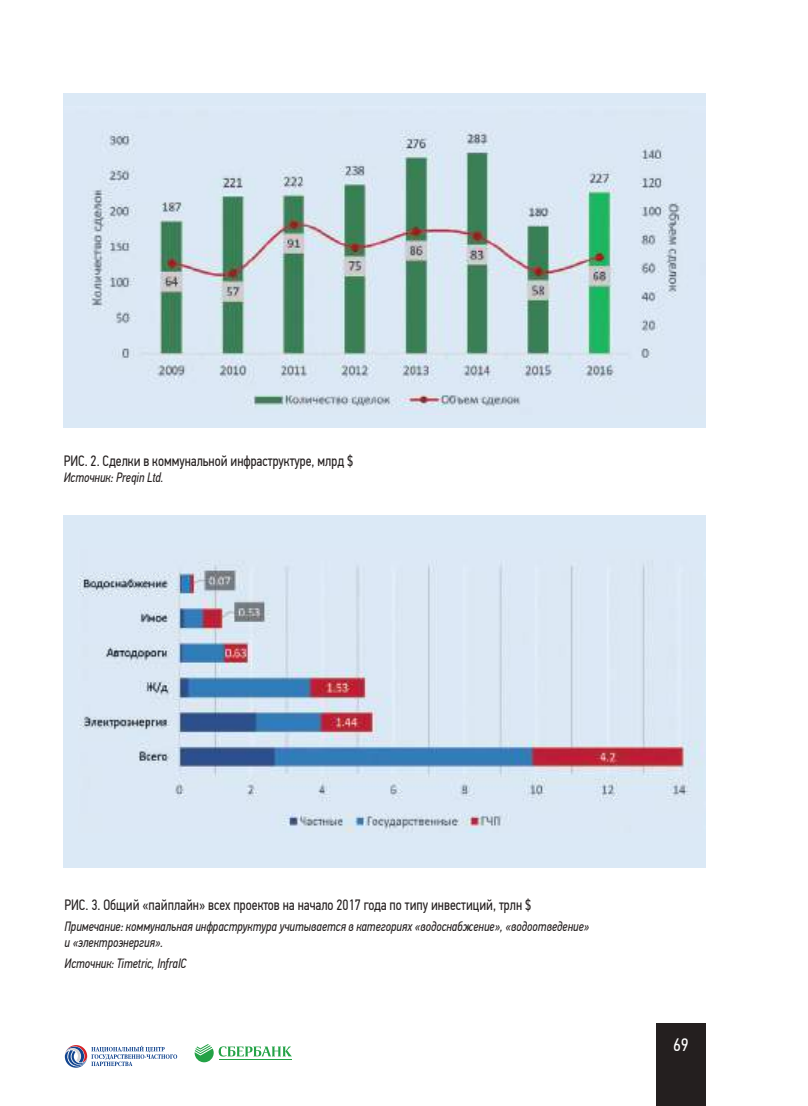
<style>
.page{position:relative;width:808px;height:1106px;background:#fff}
.page>*{position:absolute;margin:0;border:0;box-sizing:border-box;transform-origin:0 0}
.t1{font:18px "PF Din Text Cond Pro";color:#fff}
.t2{font:15px "PF Din Text Cond Pro";color:#241f1f;scale:.92 1}
.t3{font:italic 13.5px/16.2px "PF Din Text Cond Pro";color:#241f1f;scale:.92 1}
</style>
<div class="page">
<div style="left:656px;top:1023px;width:50px;height:83px;background:#241f1f"></div>
<svg style="left:195px;top:1044px;width:97px;height:18px"></svg>
<svg style="left:65px;top:1045px;width:112px;height:22px"></svg>
<div style="left:63px;top:94px;width:642px;height:334px;background:#dbe9f6"></div>
<div style="left:63px;top:515px;width:642px;height:352px;background:#dbe9f6"></div>
<img style="left:88px;top:130px;width:600px;height:283px">
<img style="left:78px;top:562px;width:622px;height:270px">
<p class="t2" style="left:64px;top:451px;width:316px">РИС. 2. Сделки в коммунальной инфраструктуре, млрд $</p>
<p class="t3" style="left:64px;top:469px;width:110px">Источник: Preqin Ltd.</p>
<p class="t2" style="left:65px;top:896px;width:509px">РИС. 3. Общий «пайплайн» всех проектов на начало 2017 года по типу инвестиций, трлн $</p>
<p class="t3" style="left:65px;top:918px;width:572px">Примечание: коммунальная инфраструктура учитывается в категориях «водоснабжение», «водоотведение» и «электроэнергия».</p>
<p class="t3" style="left:65px;top:954px;width:134px">Источник: Timetric, InfraIC</p>
<h1 class="t1" style="left:673px;top:1034px;width:17px">69</h1>
</div>
